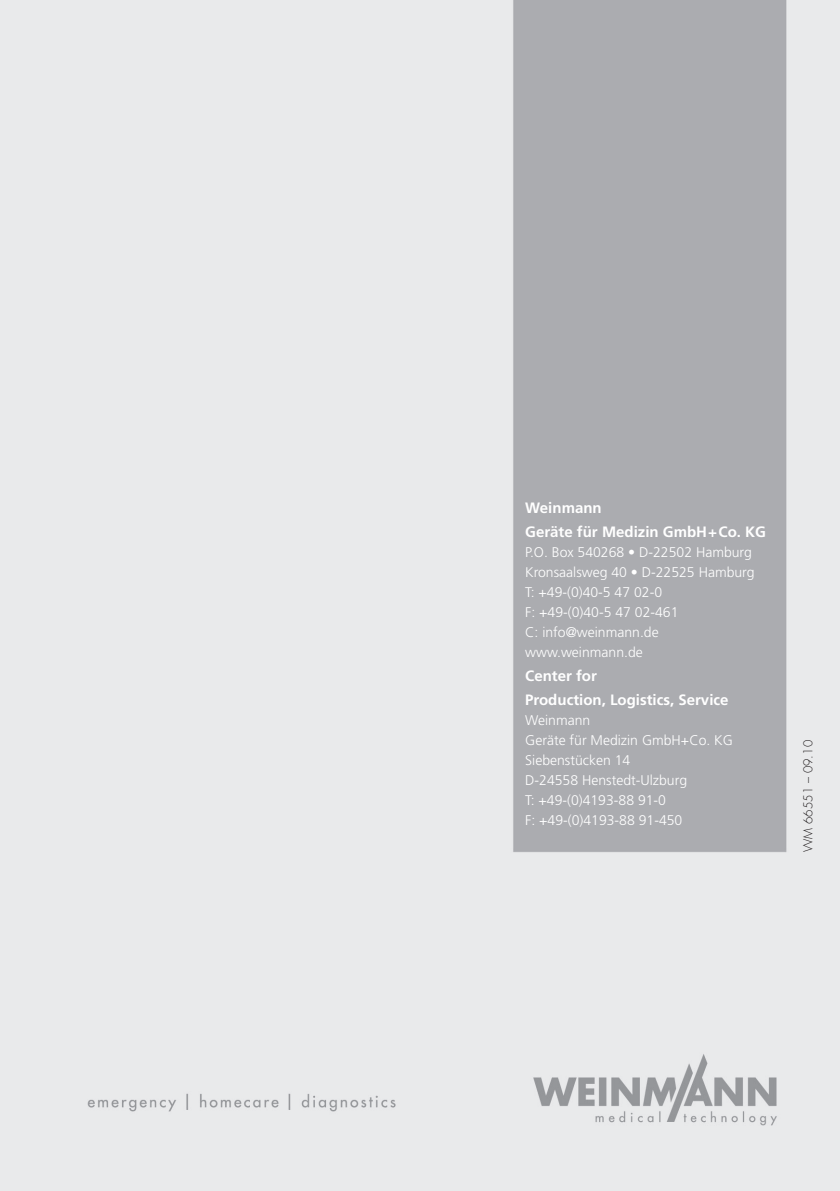
<style>
.page{position:relative;width:840px;height:1191px;background:#fff}
.page>*{position:absolute;margin:0;border:0;box-sizing:border-box;transform-origin:0 0}
.t1{font:700 15px "Frutiger LT";color:#fff}
.t2{font:300 14px "Frutiger LT";color:#fff}
.t3{font:300 12px "Futura";color:#231f20}
</style>
<div class="page">
<img style="left:0;top:0;width:839px;height:1191px">
<p class="t1" style="left:525px;top:499px;width:78px">Weinmann</p>
<p class="t1" style="left:525px;top:523px;width:242px">Geräte für Medizin GmbH+Co. KG</p>
<p class="t2" style="left:525px;top:544px;width:228px">P.O. Box 540268 • D-22502 Hamburg</p>
<p class="t2" style="left:525px;top:564px;width:231px">Kronsaalsweg 40 • D-22525 Hamburg</p>
<p class="t2" style="left:525px;top:584px;width:138px">T: +49-(0)40-5 47 02-0</p>
<p class="t2" style="left:525px;top:604px;width:155px">F: +49-(0)40-5 47 02-461</p>
<p class="t2" style="left:525px;top:624px;width:135px">C: info@weinmann.de</p>
<p class="t2" style="left:525px;top:644px;width:119px">www.weinmann.de</p>
<p class="t1" style="left:525px;top:667px;width:73px">Center for</p>
<p class="t1" style="left:525px;top:691px;width:205px">Production, Logistics, Service</p>
<p class="t2" style="left:525px;top:712px;width:67px">Weinmann</p>
<p class="t2" style="left:525px;top:732px;width:209px">Geräte für Medizin GmbH+Co. KG</p>
<p class="t2" style="left:525px;top:752px;width:107px">Siebenstücken 14</p>
<p class="t2" style="left:525px;top:772px;width:163px">D-24558 Henstedt-Ulzburg</p>
<p class="t2" style="left:525px;top:792px;width:142px">T: +49-(0)4193-88 91-0</p>
<p class="t2" style="left:525px;top:812px;width:159px">F: +49-(0)4193-88 91-450</p>
<p class="t3" style="left:799px;top:852px;width:113px;rotate:-90deg">WM 66551 – 09.10</p>
</div>
